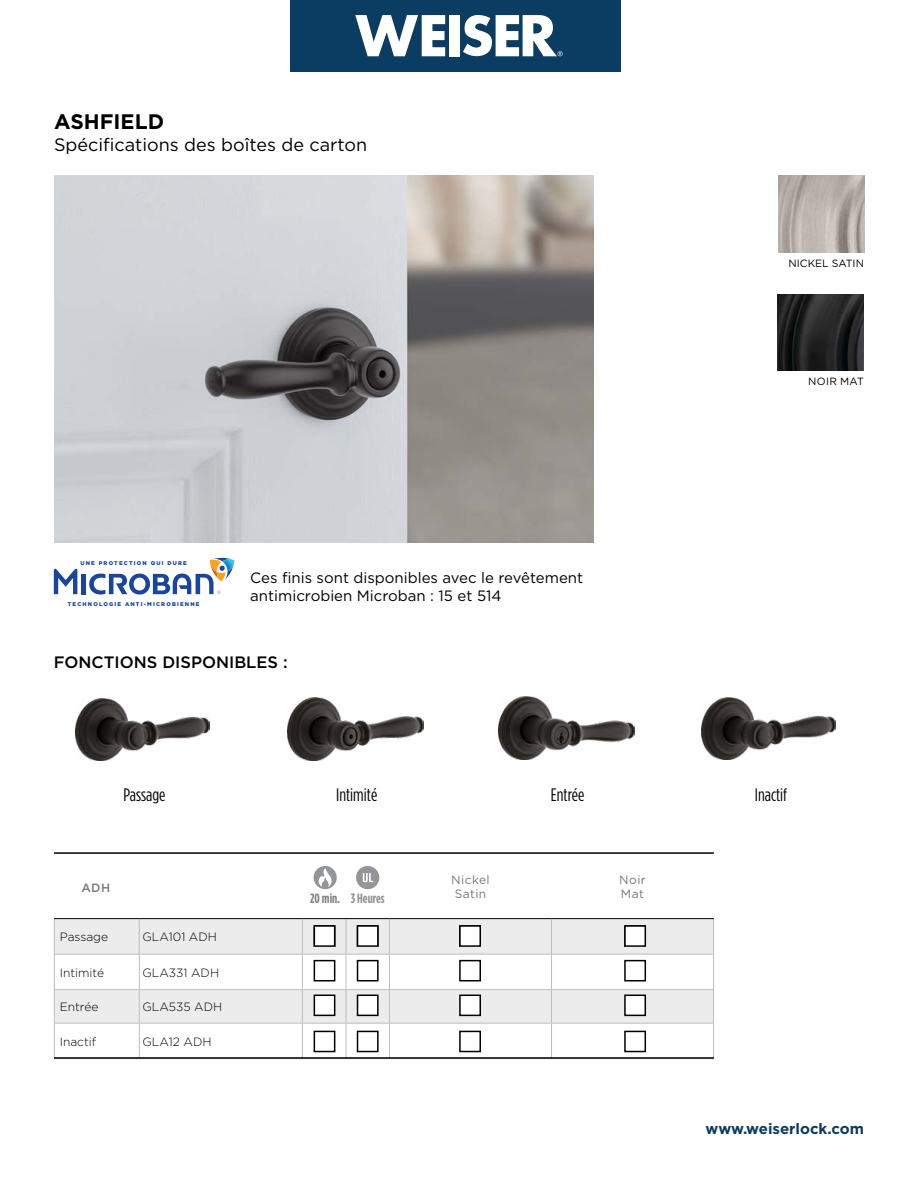
<style>
.page{position:relative;width:918px;height:1188px;background:#fff}
.page>*{position:absolute;margin:0;border:0;box-sizing:border-box;transform-origin:0 0}
.t1{font:700 21px "Gotham";color:#000}
.t2{font:18px "Gotham";color:#000}
.t3{font:18px "Gotham Condensed";color:#000}
.t4{font:500 16.5px "Gotham";color:#000}
.t5{font:15px/18px "Gotham";color:#000}
.t6{font:700 15px "Gotham";color:#0b3c61}
.t7{font:700 13.5px "Gotham Condensed";color:#939598}
.t8{font:300 12px "Gotham";color:#000}
.t9{font:12px/14.4px "Gotham";letter-spacing:.035em;color:#77787b}
.t10{font:500 12px "Gotham";color:#77787b}
.t11{font:10.5px "Gotham";color:#000}
.t12{font:900 5.4px "Gotham";letter-spacing:.22em;color:#19459d}
.s1{color:#808285}
</style>
<div class="page">
<img style="left:778px;top:175px;width:86px;height:77px">
<div style="left:291px;top:0;width:330px;height:71px;background:#0b3c61"></div>
<svg style="left:355px;top:15px;width:90px;height:41px"></svg>
<div style="left:449px;top:15px;width:10px;height:41px;background:#fff"></div>
<svg style="left:463px;top:15px;width:100px;height:41px"></svg>
<img style="left:54px;top:176px;width:540px;height:367px">
<img style="left:76px;top:698px;width:134px;height:62px">
<img style="left:287px;top:698px;width:136px;height:62px">
<img style="left:499px;top:697px;width:135px;height:63px">
<img style="left:702px;top:697px;width:134px;height:62px">
<hr style="left:82px;top:574px;width:4px;height:20px;background:#19459d">
<svg style="left:54px;top:569px;width:23px;height:25px"></svg>
<svg style="left:89px;top:558px;width:146px;height:37px"></svg>
<img style="left:778px;top:294px;width:86px;height:77px">
<svg style="left:55px;top:919px;width:658px;height:35px;background:#eaeaeb"></svg>
<div style="left:55px;top:990px;width:658px;height:33px;background:#ececed"></div>
<hr style="left:54px;top:919px;width:1px;height:35px;background:#bcbec0">
<hr style="left:139px;top:919px;width:1px;height:35px;background:#bcbec0">
<hr style="left:54px;top:954px;width:1px;height:35px;background:#bcbec0">
<hr style="left:139px;top:954px;width:1px;height:35px;background:#bcbec0">
<hr style="left:302px;top:919px;width:1px;height:35px;background:#bcbec0">
<hr style="left:302px;top:954px;width:1px;height:35px;background:#bcbec0">
<hr style="left:346px;top:954px;width:1px;height:35px;background:#bcbec0">
<hr style="left:389px;top:954px;width:1px;height:35px;background:#bcbec0">
<hr style="left:551px;top:954px;width:1px;height:35px;background:#bcbec0">
<hr style="left:713px;top:954px;width:1px;height:35px;background:#bcbec0">
<hr style="left:346px;top:919px;width:1px;height:35px;background:#bcbec0">
<hr style="left:389px;top:919px;width:1px;height:35px;background:#bcbec0">
<hr style="left:551px;top:919px;width:1px;height:35px;background:#bcbec0">
<hr style="left:713px;top:919px;width:1px;height:35px;background:#bcbec0">
<hr style="left:54px;top:1024px;width:1px;height:34px;background:#bcbec0">
<hr style="left:139px;top:1024px;width:1px;height:34px;background:#bcbec0">
<hr style="left:302px;top:1024px;width:1px;height:34px;background:#bcbec0">
<hr style="left:346px;top:1024px;width:1px;height:34px;background:#bcbec0">
<hr style="left:389px;top:1024px;width:1px;height:34px;background:#bcbec0">
<hr style="left:551px;top:1024px;width:1px;height:34px;background:#bcbec0">
<hr style="left:713px;top:1024px;width:1px;height:34px;background:#bcbec0">
<hr style="left:54px;top:918px;width:85px;height:1px;background:#000">
<hr style="left:139px;top:918px;width:163px;height:1px;background:#000">
<hr style="left:302px;top:918px;width:44px;height:1px;background:#000">
<hr style="left:346px;top:918px;width:44px;height:1px;background:#000">
<hr style="left:390px;top:918px;width:162px;height:1px;background:#000">
<hr style="left:552px;top:918px;width:162px;height:1px;background:#000">
<hr style="left:55px;top:954px;width:84px;height:1px;background:#bcbec0">
<hr style="left:140px;top:954px;width:162px;height:1px;background:#bcbec0">
<hr style="left:302px;top:954px;width:44px;height:1px;background:#bcbec0">
<hr style="left:346px;top:954px;width:44px;height:1px;background:#bcbec0">
<hr style="left:390px;top:954px;width:162px;height:1px;background:#bcbec0">
<hr style="left:552px;top:954px;width:162px;height:1px;background:#bcbec0">
<hr style="left:54px;top:1023px;width:85px;height:1px;background:#bcbec0">
<hr style="left:139px;top:1023px;width:163px;height:1px;background:#bcbec0">
<hr style="left:302px;top:1023px;width:44px;height:1px;background:#bcbec0">
<hr style="left:346px;top:1023px;width:44px;height:1px;background:#bcbec0">
<hr style="left:390px;top:1023px;width:162px;height:1px;background:#bcbec0">
<hr style="left:552px;top:1023px;width:162px;height:1px;background:#bcbec0">
<hr style="left:54px;top:989px;width:85px;height:1px;background:#bcbec0">
<hr style="left:139px;top:989px;width:163px;height:1px;background:#bcbec0">
<hr style="left:302px;top:989px;width:44px;height:1px;background:#bcbec0">
<hr style="left:346px;top:989px;width:44px;height:1px;background:#bcbec0">
<hr style="left:390px;top:989px;width:162px;height:1px;background:#bcbec0">
<hr style="left:552px;top:989px;width:162px;height:1px;background:#bcbec0">
<hr style="left:54px;top:990px;width:1px;height:33px;background:#bcbec0">
<hr style="left:139px;top:990px;width:1px;height:33px;background:#bcbec0">
<hr style="left:302px;top:990px;width:1px;height:33px;background:#bcbec0">
<hr style="left:346px;top:990px;width:1px;height:33px;background:#bcbec0">
<hr style="left:389px;top:990px;width:1px;height:33px;background:#bcbec0">
<hr style="left:551px;top:990px;width:1px;height:33px;background:#bcbec0">
<hr style="left:713px;top:990px;width:1px;height:33px;background:#bcbec0">
<hr style="left:54px;top:852px;width:660px;height:2px;background:#000">
<hr style="left:54px;top:1057px;width:660px;height:2px;background:#000">
<div style="left:459px;top:960px;width:22px;height:21px;border:2px solid #000"></div>
<div style="left:460px;top:995px;width:20px;height:20px;background:#fff"></div>
<div style="left:459px;top:995px;width:22px;height:21px;border:2px solid #000"></div>
<div style="left:459px;top:1031px;width:22px;height:21px;border:2px solid #000"></div>
<div style="left:460px;top:926px;width:20px;height:20px;background:#fff"></div>
<div style="left:459px;top:925px;width:22px;height:22px;border:2px solid #000"></div>
<div style="left:624px;top:960px;width:22px;height:21px;border:2px solid #000"></div>
<div style="left:625px;top:995px;width:20px;height:20px;background:#fff"></div>
<div style="left:624px;top:995px;width:22px;height:21px;border:2px solid #000"></div>
<div style="left:624px;top:1031px;width:22px;height:21px;border:2px solid #000"></div>
<div style="left:625px;top:926px;width:20px;height:20px;background:#fff"></div>
<div style="left:624px;top:925px;width:22px;height:22px;border:2px solid #000"></div>
<div style="left:314px;top:866px;width:23px;height:23px;background:#939598;border-radius:50%"></div>
<svg style="left:319px;top:868px;width:13px;height:19px"></svg>
<div style="left:314px;top:960px;width:21px;height:21px;border:2px solid #000"></div>
<div style="left:314px;top:995px;width:21px;height:20px;background:#fff"></div>
<div style="left:314px;top:995px;width:21px;height:21px;border:2px solid #000"></div>
<div style="left:314px;top:1031px;width:21px;height:21px;border:2px solid #000"></div>
<div style="left:314px;top:926px;width:21px;height:20px;background:#fff"></div>
<div style="left:314px;top:925px;width:21px;height:22px;border:2px solid #000"></div>
<div style="left:357px;top:960px;width:22px;height:21px;border:2px solid #000"></div>
<div style="left:358px;top:995px;width:20px;height:20px;background:#fff"></div>
<div style="left:357px;top:995px;width:22px;height:21px;border:2px solid #000"></div>
<div style="left:357px;top:1031px;width:22px;height:21px;border:2px solid #000"></div>
<div style="left:358px;top:926px;width:20px;height:20px;background:#fff"></div>
<div style="left:357px;top:925px;width:22px;height:22px;border:2px solid #000"></div>
<div style="left:356px;top:866px;width:23px;height:23px;background:#939598;border-radius:50%"></div>
<svg style="left:363px;top:873px;width:10px;height:9px"></svg>
<h1 class="t1" style="left:54px;top:108px;width:112px">ASHFIELD</h1>
<p class="t2" style="left:54px;top:133px;width:315px">Spécifications des boîtes de carton</p>
<p class="t12" style="left:80px;top:560px;width:108px">UNE PROTECTION QUI DURE</p>
<p class="t12" style="left:68px;top:601px;width:133px">TECHNOLOGIE ANTI-MICROBIENNE</p>
<p class="t5" style="left:250px;top:568px;width:334px">Ces finis sont disponibles avec le revêtement antimicrobien Microban : 15 et 514</p>
<p class="t4" style="left:54px;top:652px;width:235px">FONCTIONS DISPONIBLES :</p>
<p class="t11" style="left:789px;top:257px;width:77px">NICKEL SATIN</p>
<p class="t11" style="left:808px;top:375px;width:57px">NOIR MAT</p>
<p class="t3" style="left:123px;top:785px;width:44px">Passage</p>
<p class="t3" style="left:336px;top:785px;width:43px">Intimité</p>
<p class="t3" style="left:551px;top:785px;width:35px">Entrée</p>
<p class="t3" style="left:755px;top:785px;width:34px">Inactif</p>
<p class="t10" style="left:81px;top:880px;width:30px">ADH</p>
<p class="t9" style="left:451px;top:872px;width:40px">Nickel<br>Satin</p>
<p class="t9" style="left:619px;top:872px;width:28px">Noir<br>Mat</p>
<p class="t8" style="left:60px;top:929px;width:50px">Passage</p>
<p class="t8" style="left:143px;top:929px;width:76px">GLA101 ADH</p>
<p class="t8" style="left:60px;top:965px;width:46px">Intimité</p>
<p class="t8" style="left:143px;top:965px;width:78px">GLA331 ADH</p>
<p class="t8" style="left:60px;top:999px;width:40px">Entrée</p>
<p class="t8" style="left:143px;top:999px;width:81px">GLA535 ADH</p>
<p class="t8" style="left:60px;top:1034px;width:38px">Inactif</p>
<p class="t8" style="left:143px;top:1034px;width:70px">GLA12 ADH</p>
<p class="t7" style="left:310px;top:890px;width:76px"><span class="s1">20 min.</span> 3 Heures</p>
<p class="t6" style="left:706px;top:1119px;width:160px">www.weiserlock.com</p>
</div>
